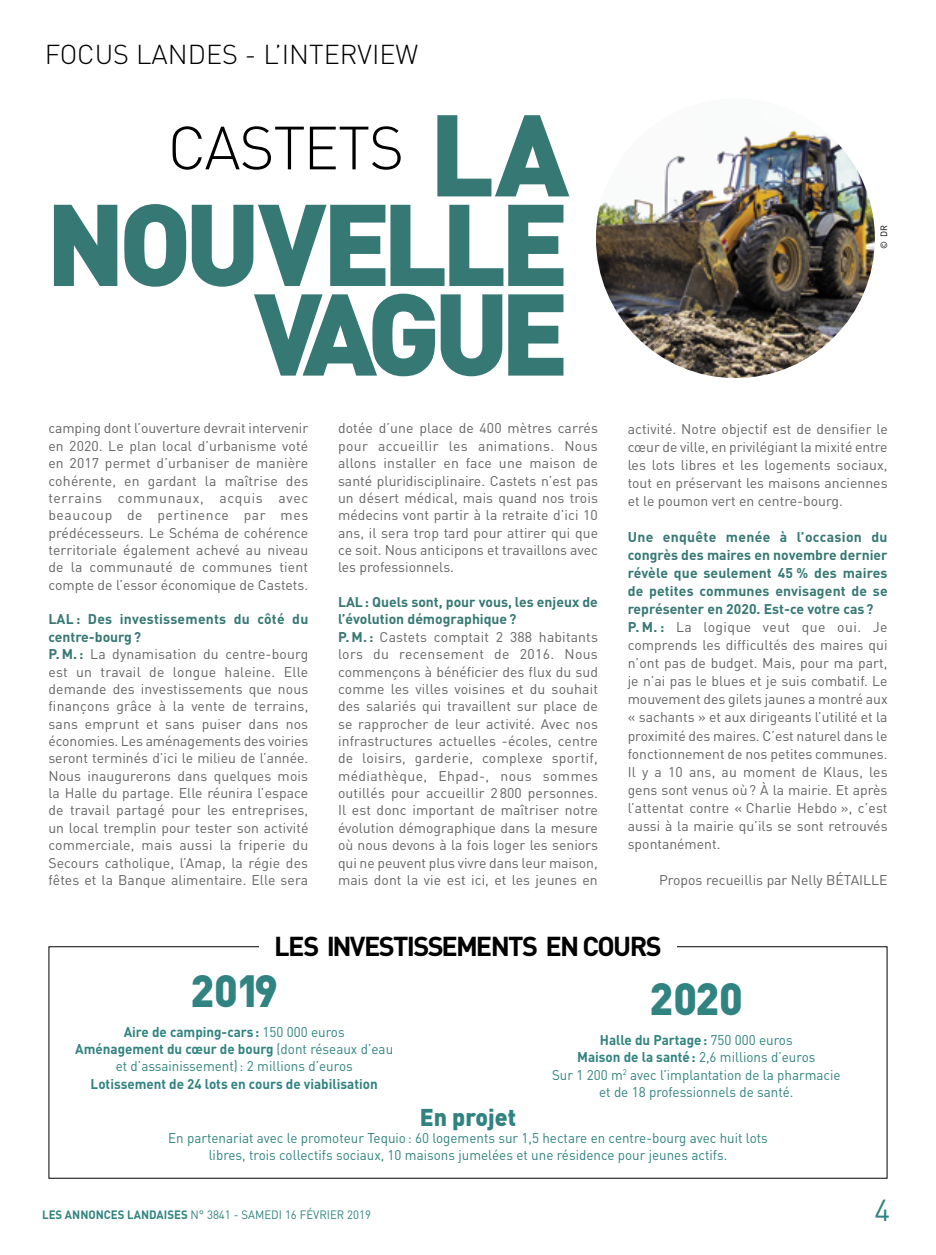
<style>
.page{position:relative;width:936px;height:1255px;background:#fff}
.page>*{position:absolute;margin:0;border:0;box-sizing:border-box;transform-origin:0 0}
.t1{font:900 114px/89.6px "DIN";letter-spacing:-.06em;color:#367874;text-align:right}
.t2{font:300 59.85px "DIN";letter-spacing:-.02em;color:#000}
.t3{font:900 44.55px "DIN";letter-spacing:-.02em;color:#308380;scale:.96 1}
.t4{font:30px "DIN";color:#308380}
.t5{font:700 27px "DIN";letter-spacing:-.06em;color:#000}
.t6{font:300 27px "DIN";color:#000}
.t7{font:900 24px "DIN";color:#308380;scale:.96 1}
.t8{font:13.95px/17.4px "DIN";letter-spacing:.005em;color:#636363;text-align:justify}
.t9{font:13.95px/17.2px "DIN";color:#308380;text-align:center;scale:.96 1}
.t10{font:700 13.95px "DIN";color:#308380;scale:.96 1}
.t11{font:12px "DIN";color:#308380;scale:.95 1}
.t12{font:9px "DIN";color:#000}
.s1{font-weight:700;color:#367874}
.s2{font-weight:700}
</style>
<div class="page">
<img style="left:596px;top:98px;width:278px;height:280px;border-radius:140px">
<h3 class="t6" style="left:45px;top:37px;width:375px">FOCUS LANDES - L’INTERVIEW</h3>
<h1 class="t1" style="left:46px;top:104px;width:525px">LA<br>NOUVELLE<br>VAGUE</h1>
<h2 class="t2" style="left:168px;top:111px;width:238px">CASTETS</h2>
<p class="t8" style="left:48px;top:419px;width:261px">camping dont l’ouverture devrait intervenir en 2020. Le plan local d’urbanisme voté en 2017 permet d’urbaniser de manière cohérente, en gardant la maîtrise des terrains communaux, acquis avec beaucoup de pertinence par mes prédécesseurs. Le Schéma de cohérence territoriale également achevé au niveau de la communauté de communes tient compte de l’essor économique de Castets.</p>
<p class="t8" style="left:48px;top:610px;width:261px;text-align:left"><span class="s1">LAL : Des investissements du côté du centre-bourg?<br>P. M.:</span> La dynamisation du centre-bourg est un travail de longue haleine. Elle demande des investissements que nous finançons grâce à la vente de terrains, sans emprunt et sans puiser dans nos économies. Les aménagements des voiries seront terminés d’ici le milieu de l’année.<br>Nous inaugurerons dans quelques mois la Halle du partage. Elle réunira l’espace de travail partagé pour les entreprises, un local tremplin pour tester son activité commerciale, mais aussi la friperie du Secours catholique, l’Amap, la régie des fêtes et la Banque alimentaire. Elle sera</p>
<p class="t8" style="left:338px;top:419px;width:261px">dotée d’une place de 400 mètres carrés pour accueillir les animations. Nous allons installer en face une maison de santé pluridisciplinaire. Castets n’est pas un désert médical, mais quand nos trois médecins vont partir à la retraite d’ici 10 ans, il sera trop tard pour attirer qui que ce soit. Nous anticipons et travaillons avec les professionnels.</p>
<p class="t8" style="left:338px;top:593px;width:261px;text-align:left"><span class="s1">LAL: Quels sont, pour vous, les enjeux de l’évolution démographique?<br>P. M.:</span> Castets comptait 2 388 habitants lors du recensement de 2016. Nous commençons à bénéficier des flux du sud comme les villes voisines et du souhait des salariés qui travaillent sur place de se rapprocher de leur activité. Avec nos infrastructures actuelles -écoles, centre de loisirs, garderie, complexe sportif, médiathèque, Ehpad-, nous sommes outillés pour accueillir 2 800 personnes.<br>Il est donc important de maîtriser notre évolution démographique dans la mesure où nous devons à la fois loger les seniors qui ne peuvent plus vivre dans leur maison, mais dont la vie est ici, et les jeunes en</p>
<p class="t12" style="left:878px;top:249px;width:26px;rotate:-90deg">© DR</p>
<p class="t8" style="left:627px;top:419px;width:261px;line-height:18px">activité. Notre objectif est de densifier le cœur de ville, en privilégiant la mixité entre les lots libres et les logements sociaux, tout en préservant les maisons anciennes et le poumon vert en centre-bourg.</p>
<p class="t8" style="left:627px;top:527px;width:261px;line-height:18px;text-align:left"><span class="s1">Une enquête menée à l’occasion du congrès des maires en novembre dernier révèle que seulement 45 % des maires de petites communes envisagent de se représenter en 2020. Est-ce votre cas?<br>P. M. :</span> La logique veut que oui. Je comprends les difficultés des maires qui n’ont pas de budget. Mais, pour ma part, je n’ai pas le blues et je suis combatif. Le mouvement des gilets jaunes a montré aux « sachants » et aux dirigeants l’utilité et la proximité des maires. C’est naturel dans le fonctionnement de nos petites communes.<br>Il y a 10 ans, au moment de Klaus, les gens sont venus où? À la mairie. Et après l’attentat contre « Charlie Hebdo », c’est aussi à la mairie qu’ils se sont retrouvés spontanément.</p>
<p class="t8" style="left:659px;top:871px;width:230px">Propos recueillis par Nelly BÉTAILLE</p>
<h3 class="t5" style="left:274px;top:928px;width:389px">LES INVESTISSEMENTS EN COURS</h3>
<h3 class="t3" style="left:190px;top:961px;width:93px">2019</h3>
<p class="t9" style="left:75px;top:1022px;width:333px"><span class="s2">Aire de camping-cars:</span> 150 000 euros<br><span class="s2">Aménagement du cœur de bourg</span> (dont réseaux d’eau et d’assainissement): 2 millions d’euros</p>
<p class="t10" style="left:91px;top:1074px;width:300px">Lotissement de 24 lots en cours de viabilisation</p>
<h3 class="t3" style="left:649px;top:969px;width:99px">2020</h3>
<p class="t9" style="left:552px;top:1031px;width:302px"><span class="s2">Halle du Partage:</span> 750 000 euros<br><span class="s2">Maison de la santé:</span> 2,6 millions d’euros<br>Sur 1 200 m<sup>2</sup> avec l’implantation de la pharmacie et de 18 professionnels de santé.</p>
<h3 class="t7" style="left:420px;top:1100px;width:102px">En projet</h3>
<p class="t9" style="left:168px;top:1128px;width:626px">En partenariat avec le promoteur Tequio: 60 logements sur 1,5 hectare en centre-bourg avec huit lots libres, trois collectifs sociaux, 10 maisons jumelées et une résidence pour jeunes actifs.</p>
<p class="t11" style="left:42px;top:1206px;width:348px"><span class="s2">LES ANNONCES LANDAISES</span> N° 3841 - SAMEDI 16 FÉVRIER 2019</p>
<h3 class="t4" style="left:874px;top:1191px;width:17px">4</h3>
</div>
